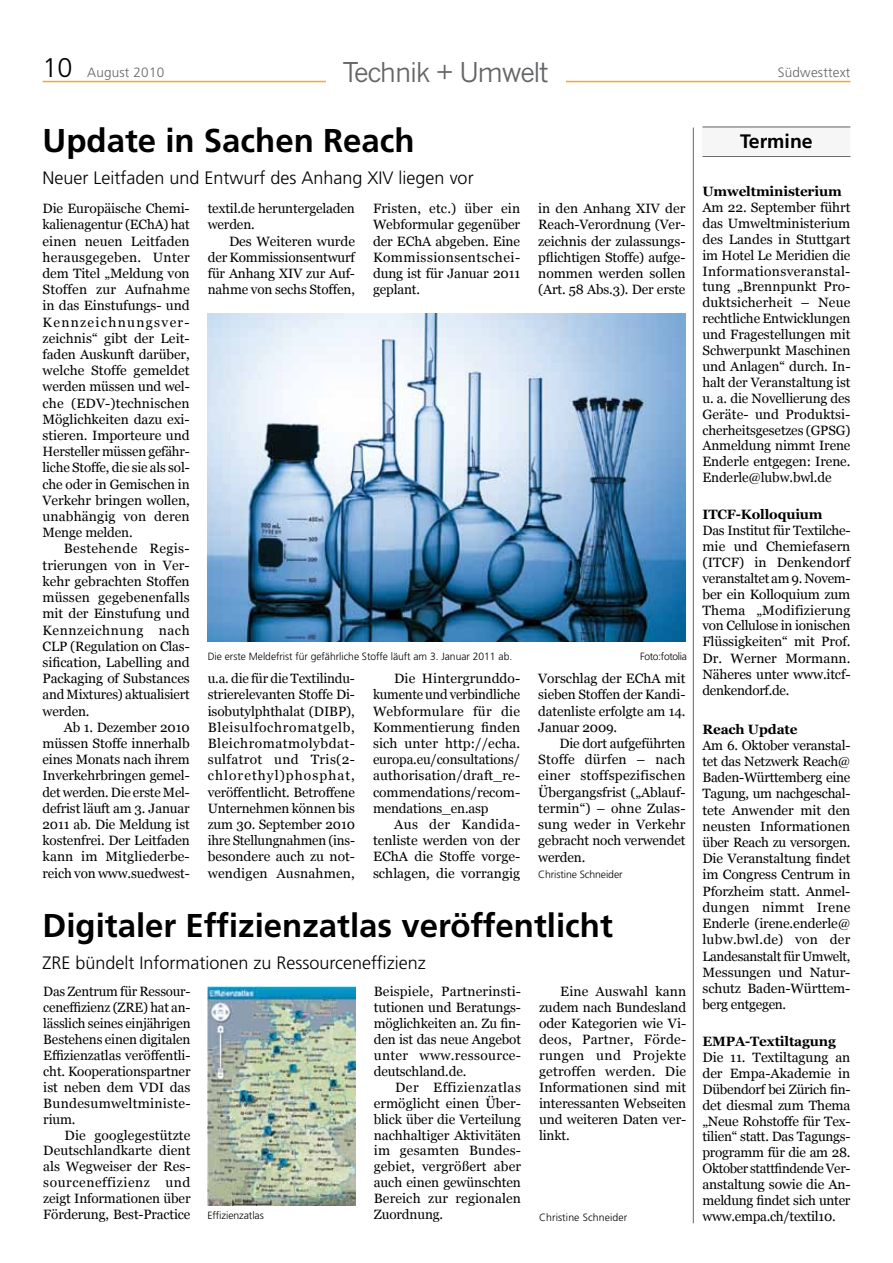
<style>
.page{position:relative;width:893px;height:1263px;background:#fff}
.page>*{position:absolute;margin:0;border:0;box-sizing:border-box;transform-origin:0 0}
.t1{font:700 33px "Frutiger LT Std";color:#000}
.t2{font:27px "News Gothic MT Pro";letter-spacing:-.05em;color:#646567}
.t3{font:700 19.5px "Frutiger LT Std";color:#000}
.t4{font:300 18px "Frutiger LT Std";color:#000}
.t5{font:13.5px/16.2px "Georgia";letter-spacing:-.01em;color:#000;text-align:justify}
.t6{font:700 13.5px "Georgia";letter-spacing:-.01em;color:#000}
.t7{font:300 13.5px "Frutiger LT Std";letter-spacing:.015em;color:#646567}
.t8{font:300 10.5px "Frutiger LT Std";letter-spacing:-.005em;color:#000}
.t9{font:300 10.5px "Frutiger LT Std";letter-spacing:-.035em;color:#000}
.s1{font-size:27px;color:#000}
</style>
<div class="page">
<hr style="left:43px;top:81px;width:807px;height:1px;background:#f6a924">
<div style="left:326px;top:62px;width:239px;height:24px;background:#fff"></div>
<div style="left:702px;top:126px;width:148px;height:29px;background:#f6f6f6"></div>
<hr style="left:702px;top:156px;width:148px;height:1px;background:#646567">
<hr style="left:702px;top:127px;width:148px;height:1px;background:#646567">
<hr style="left:693px;top:128px;width:1px;height:1095px;background:#646567">
<img style="left:207px;top:314px;width:478px;height:327px">
<img style="left:207px;top:986px;width:149px;height:220px">
<p class="t7" style="left:43px;top:65px;width:123px"><span class="s1">10</span> August 2010</p>
<h2 class="t2" style="left:343px;top:56px;width:207px">Technik + Umwelt</h2>
<p class="t7" style="left:778px;top:65px;width:74px">Südwesttext</p>
<h1 class="t1" style="left:43px;top:121px;width:374px">Update in Sachen Reach</h1>
<h3 class="t4" style="left:43px;top:168px;width:433px">Neuer Leitfaden und Entwurf des Anhang XIV liegen vor</h3>
<p class="t5" style="left:43px;top:200px;width:149px">Die Europäische Chemi&shy;kalienagentur (EChA) hat einen neuen Leitfaden herausgegeben. Unter dem Titel „Meldung von Stoffen zur Aufnahme in das Einstufungs- und Kennzeichnungsver&shy;zeichnis“ gibt der Leit&shy;faden Auskunft darüber, welche Stoffe gemeldet werden müssen und wel&shy;che (EDV-)technischen Möglichkeiten dazu exi&shy;stieren. Importeure und Hersteller müssen gefähr&shy;liche Stoffe, die sie als sol&shy;che oder in Gemischen in Verkehr bringen wollen, unabhängig von deren Menge melden.</p>
<p class="t5" style="left:43px;top:541px;width:149px;text-indent:21px">Bestehende Regis&shy;trierungen von in Ver&shy;kehr gebrachten Stoffen müssen gegebenenfalls mit der Einstufung und Kennzeichnung nach CLP (Regulation on Clas&shy;sification, Labelling and Packaging of Substances and Mixtures) aktualisiert werden.</p>
<p class="t5" style="left:43px;top:719px;width:149px;text-indent:21px">Ab 1. Dezember 2010 müssen Stoffe innerhalb eines Monats nach ihrem Inverkehrbringen gemel&shy;det werden. Die erste Mel&shy;defrist läuft am 3. Januar 2011 ab. Die Meldung ist kostenfrei. Der Leitfaden kann im Mitgliederbe&shy;reich von www.suedwest-</p>
<p class="t5" style="left:208px;top:200px;width:149px">textil.de heruntergeladen werden.</p>
<p class="t5" style="left:208px;top:233px;width:149px;text-indent:21px">Des Weiteren wurde der Kommissionsentwurf für Anhang XIV zur Auf&shy;nahme von sechs Stoffen,</p>
<p class="t5" style="left:373px;top:200px;width:149px">Fristen, etc.) über ein Webformular gegenüber der EChA abgeben. Eine Kommissionsentschei&shy;dung ist für Januar 2011 geplant.</p>
<p class="t5" style="left:538px;top:200px;width:149px">in den Anhang XIV der Reach-Verordnung (Ver&shy;zeichnis der zulassungs&shy;pflichtigen Stoffe) aufge&shy;nommen werden sollen (Art. 58 Abs.3). Der erste</p>
<p class="t8" style="left:208px;top:650px;width:306px">Die erste Meldefrist für gefährliche Stoffe läuft am 3. Januar 2011 ab.</p>
<p class="t9" style="left:640px;top:650px;width:48px">Foto: fotolia</p>
<p class="t5" style="left:208px;top:670px;width:149px">u.a. die für die Textilindu&shy;strierelevanten Stoffe Di&shy;isobutylphthalat (DIBP), Bleisulfochromatgelb, Bleichromatmolybdat&shy;sulfatrot und Tris(2- chlorethyl)phosphat, veröffentlicht. Betroffene Unternehmen können bis zum 30. September 2010 ihre Stellungnahmen (ins&shy;besondere auch zu not&shy;wendigen Ausnahmen,</p>
<p class="t5" style="left:373px;top:670px;width:149px;text-indent:21px">Die Hintergrunddo&shy;kumente und verbindliche Webformulare für die Kommentierung finden sich unter http://echa. europa.eu/consultations/ authorisation/draft_re&shy;commendations/recom&shy;mendations_en.asp</p>
<p class="t5" style="left:373px;top:816px;width:149px;text-indent:21px">Aus der Kandida&shy;tenliste werden von der EChA die Stoffe vorge&shy;schlagen, die vorrangig</p>
<p class="t5" style="left:538px;top:670px;width:149px">Vorschlag der EChA mit sieben Stoffen der Kandi&shy;datenliste erfolgte am 14.<br>Januar 2009.</p>
<p class="t5" style="left:538px;top:735px;width:149px;text-indent:21px">Die dort aufgeführten Stoffe dürfen – nach einer stoffspezifischen Übergangsfrist („Ablauf&shy;termin“) – ohne Zulas&shy;sung weder in Verkehr gebracht noch verwendet werden.</p>
<p class="t8" style="left:538px;top:868px;width:86px">Christine Schneider</p>
<h1 class="t1" style="left:43px;top:906px;width:572px">Digitaler Effizienzatlas veröffentlicht</h1>
<h3 class="t4" style="left:43px;top:952px;width:385px">ZRE bündelt Informationen zu Ressourceneffizienz</h3>
<p class="t5" style="left:43px;top:984px;width:149px">Das Zentrum für Ressour&shy;ceneffizienz (ZRE) hat an&shy;lässlich seines einjährigen Bestehens einen digitalen Effizienzatlas veröffentli&shy;cht. Kooperationspartner ist neben dem VDI das Bundesumweltministe&shy;rium.</p>
<p class="t5" style="left:43px;top:1127px;width:149px;text-indent:21px">Die googlegestützte Deutschlandkarte dient als Wegweiser der Res&shy;sourceneffizienz und zeigt Informationen über Förderung, Best-Practice</p>
<p class="t5" style="left:374px;top:984px;width:149px">Beispiele, Partnerinsti&shy;tutionen und Beratungs&shy;möglichkeiten an. Zu fin&shy;den ist das neue Angebot unter www.ressource&shy;deutschland.de.</p>
<p class="t5" style="left:374px;top:1079px;width:149px;text-indent:21px">Der Effizienzatlas ermöglicht einen Über&shy;blick über die Verteilung nachhaltiger Aktivitäten im gesamten Bundes&shy;gebiet, vergrößert aber auch einen gewünschten Bereich zur regionalen Zuordnung.</p>
<p class="t5" style="left:539px;top:984px;width:149px;text-indent:21px">Eine Auswahl kann zudem nach Bundesland oder Kategorien wie Vi&shy;deos, Partner, Förde&shy;rungen und Projekte getroffen werden. Die Informationen sind mit interessanten Webseiten und weiteren Daten ver&shy;linkt.</p>
<p class="t8" style="left:207px;top:1209px;width:58px">Effizienzatlas</p>
<p class="t8" style="left:539px;top:1211px;width:90px">Christine Schneider</p>
<h3 class="t3" style="left:740px;top:130px;width:74px">Termine</h3>
<p class="t6" style="left:702px;top:184px;width:141px">Umweltministerium</p>
<p class="t5" style="left:702px;top:199px;width:149px">Am 22. September führt das Umweltministerium des Landes in Stuttgart im Hotel Le Meridien die Informationsveranstal&shy;tung „Brennpunkt Pro&shy;duktsicherheit – Neue rechtliche Entwicklungen und Fragestellungen mit Schwerpunkt Maschinen und Anlagen“ durch. In&shy;halt der Veranstaltung ist u. a. die Novellierung des Geräte- und Produktsi&shy;cherheitsgesetzes (GPSG)<br>Anmeldung nimmt Irene Enderle entgegen: Irene.<br>Enderle@lubw.bwl.de</p>
<p class="t6" style="left:702px;top:507px;width:122px">ITCF-Kolloquium</p>
<p class="t5" style="left:702px;top:522px;width:149px">Das Institut für Textilche&shy;mie und Chemiefasern (ITCF) in Denkendorf veranstaltet am 9. Novem&shy;ber ein Kolloquium zum Thema „Modifizierung von Cellulose in ionischen Flüssigkeiten“ mit Prof.<br>Dr. Werner Mormann.<br>Näheres unter www.itcf&shy;denkendorf.de.</p>
<p class="t6" style="left:702px;top:721px;width:97px">Reach Update</p>
<p class="t5" style="left:702px;top:737px;width:149px">Am 6. Oktober veranstal&shy;tet das Netzwerk Reach@ Baden-Württemberg eine Tagung, um nachgeschal&shy;tete Anwender mit den neusten Informationen über Reach zu versorgen.<br>Die Veranstaltung findet im Congress Centrum in Pforzheim statt. Anmel&shy;dungen nimmt Irene Enderle (irene.enderle@ lubw.bwl.de) von der Landesanstalt für Umwelt, Messungen und Natur&shy;schutz Baden-Württem&shy;berg entgegen.</p>
<p class="t6" style="left:702px;top:1034px;width:135px">EMPA-Textiltagung</p>
<p class="t5" style="left:702px;top:1049px;width:150px">Die 11. Textiltagung an der Empa-Akademie in Dübendorf bei Zürich fin&shy;det diesmal zum Thema „Neue Rohstoffe für Tex&shy;tilien“ statt. Das Tagungs&shy;programm für die am 28.<br>Oktober stattfindende Ver&shy;anstaltung sowie die An&shy;meldung findet sich unter www.empa.ch/textil10.</p>
</div>
